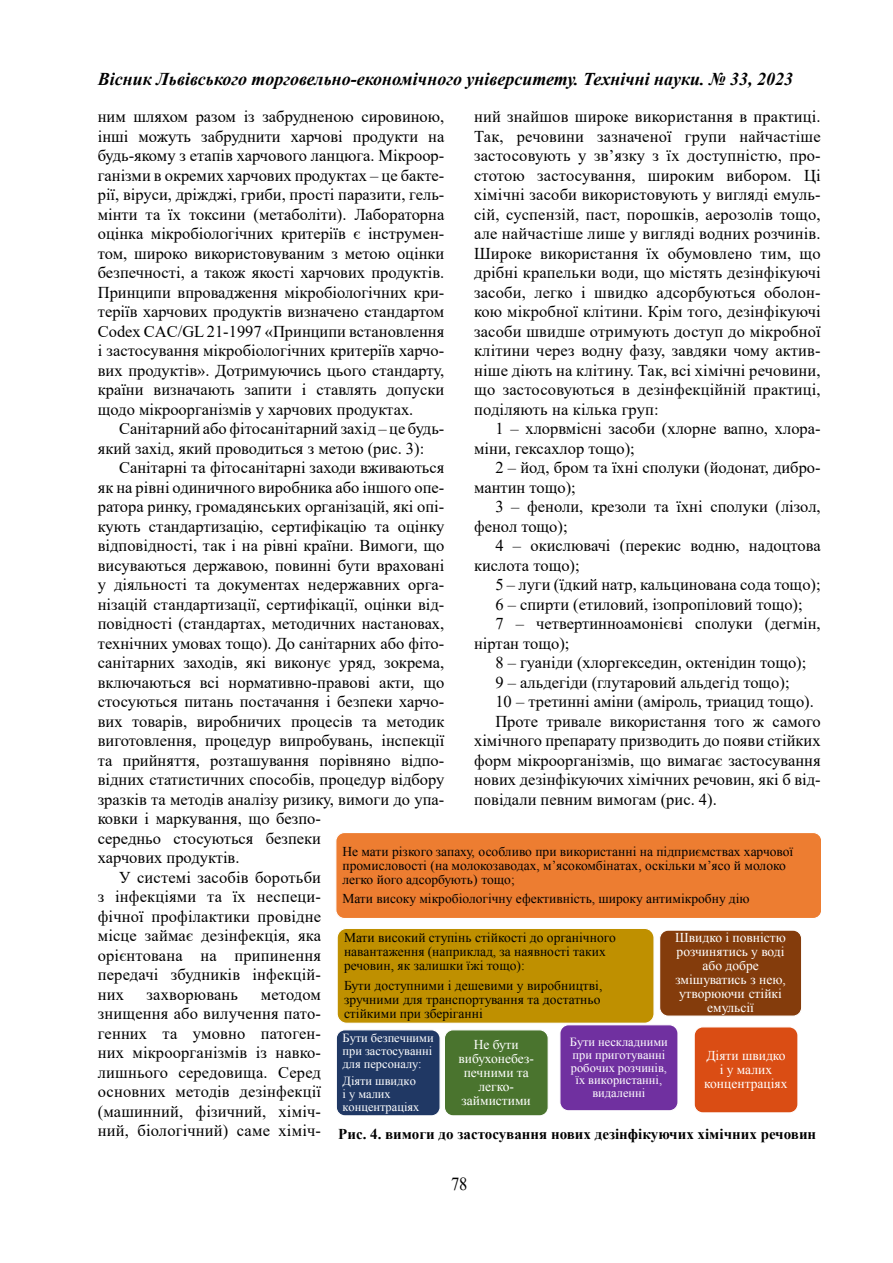
<style>
.page{position:relative;width:893px;height:1263px;background:#fff}
.page>*{position:absolute;margin:0;border:0;box-sizing:border-box;transform-origin:0 0}
.t1{font:18.3px "Times New Roman";color:#000;scale:.9 1}
.t2{font:italic 700 18px "Times New Roman";color:#000}
.t3{font:16.5px/19.5px "Times New Roman";color:#000}
.t4{font:700 15px "Times New Roman";color:#000}
.t5{font:13.5px/14px "Times New Roman";color:#000}
.t6{font:13.5px/14px "Times New Roman";color:#fff;text-align:center}
.t7{font:12.45px/12.9px "Times New Roman";color:#fff;text-align:justify}
</style>
<div class="page">
<div style="left:336px;top:833px;width:485px;height:85px;background:#ed7d31"></div>
<div style="left:337px;top:928px;width:318px;height:96px;background:#bf9000;border:1px solid #fff;border-radius:9px"></div>
<div style="left:336px;top:1029px;width:105px;height:87px;background:#203864;border:1px solid #fff;border-radius:9px"></div>
<div style="left:444px;top:1029px;width:105px;height:87px;background:#4a742e;border:1px solid #fff;border-radius:9px"></div>
<div style="left:559px;top:1024px;width:119px;height:87px;background:#7030a0;border:1px solid #fff;border-radius:9px"></div>
<div style="left:659px;top:929px;width:143px;height:88px;background:#843c0c;border:1px solid #fff;border-radius:9px"></div>
<div style="left:694px;top:1026px;width:104px;height:87px;background:#da4d14;border:1px solid #fff;border-radius:9px"></div>
<p class="t2" style="left:98px;top:67px;width:697px">Вісник Львівського торговельно-економічного університету. Технічні науки. № 33, 2023</p>
<p class="t3" style="left:98px;top:106px;width:348px;text-align:justify">ним шляхом разом із забрудненою сировиною, інші можуть забруднити харчові продукти на будь-якому з етапів харчового ланцюга. Мікроор&shy;ганізми в окремих харчових продуктах – це бакте&shy;рії, віруси, дріжджі, гриби, прості паразити, гель&shy;мінти та їх токсини (метаболіти). Лабораторна оцінка мікробіологічних критеріїв є інструмен&shy;том, широко використовуваним з метою оцінки безпечності, а також якості харчових продуктів.<br>Принципи впровадження мікробіологічних кри&shy;теріїв харчових продуктів визначено стандартом Codex CAC/GL 21-1997 «Принципи встановлення і застосування мікробіологічних критеріїв харчо&shy;вих продуктів». Дотримуючись цього стандарту, країни визначають запити і ставлять допуски щодо мікроорганізмів у харчових продуктах.</p>
<p class="t3" style="left:98px;top:418px;width:348px;text-indent:21px">Санітарний або фітосанітарний захід – це будь&shy;який захід, який проводиться з метою (рис. 3):</p>
<p class="t3" style="left:119px;top:457px;width:327px">Санітарні та фітосанітарні заходи вживаються</p>
<p class="t3" style="left:98px;top:477px;width:348px">як на рівні одиничного виробника або іншого опе-</p>
<p class="t3" style="left:98px;top:496px;width:348px">ратора ринку, громадянських організацій, які опі-</p>
<p class="t3" style="left:98px;top:516px;width:348px">кують стандартизацію, сертифікацію та оцінку</p>
<p class="t3" style="left:98px;top:535px;width:348px">відповідності, так і на рівні країни. Вимоги, що</p>
<p class="t3" style="left:98px;top:555px;width:348px">висуваються державою, повинні бути враховані</p>
<p class="t3" style="left:98px;top:574px;width:348px">у діяльності та документах недержавних орга-</p>
<p class="t3" style="left:98px;top:594px;width:348px">нізацій стандартизації, сертифікації, оцінки від-</p>
<p class="t3" style="left:98px;top:613px;width:348px">повідності (стандартах, методичних настановах,</p>
<p class="t3" style="left:98px;top:633px;width:348px">технічних умовах тощо). До санітарних або фіто-</p>
<p class="t3" style="left:98px;top:652px;width:348px">санітарних заходів, які виконує уряд, зокрема,</p>
<p class="t3" style="left:98px;top:672px;width:348px">включаються всі нормативно-правові акти, що</p>
<p class="t3" style="left:98px;top:691px;width:348px">стосуються питань постачання і безпеки харчо-</p>
<p class="t3" style="left:98px;top:711px;width:348px">вих товарів, виробничих процесів та методик</p>
<p class="t3" style="left:98px;top:730px;width:348px">виготовлення, процедур випробувань, інспекції</p>
<p class="t3" style="left:98px;top:750px;width:348px">та прийняття, розташування порівняно відпо-</p>
<p class="t3" style="left:98px;top:769px;width:348px">відних статистичних способів, процедур відбору</p>
<p class="t3" style="left:98px;top:789px;width:348px">зразків та методів аналізу ризику, вимоги до упа-</p>
<p class="t3" style="left:98px;top:808px;width:225px">ковки і маркування, що безпо-</p>
<p class="t3" style="left:98px;top:828px;width:225px">середньо стосуються безпеки</p>
<p class="t3" style="left:98px;top:847px;width:143px">харчових продуктів.</p>
<p class="t3" style="left:119px;top:867px;width:203px">У системі засобів боротьби</p>
<p class="t3" style="left:98px;top:886px;width:225px">з інфекціями та їх неспеци-</p>
<p class="t3" style="left:98px;top:906px;width:225px">фічної профілактики провідне</p>
<p class="t3" style="left:98px;top:925px;width:225px">місце займає дезінфекція, яка</p>
<p class="t3" style="left:98px;top:945px;width:225px">орієнтована на припинення</p>
<p class="t3" style="left:98px;top:964px;width:225px">передачі збудників інфекцій-</p>
<p class="t3" style="left:98px;top:984px;width:28px">них</p>
<p class="t3" style="left:147px;top:984px;width:93px">захворювань</p>
<p class="t3" style="left:474px;top:106px;width:348px;text-align:justify">ний знайшов широке використання в практиці.<br>Так, речовини зазначеної групи найчастіше застосовують у зв’язку з їх доступністю, про&shy;стотою застосування, широким вибором. Ці хімічні засоби використовують у вигляді емуль&shy;сій, суспензій, паст, порошків, аерозолів тощо, але найчастіше лише у вигляді водних розчинів.<br>Широке використання їх обумовлено тим, що дрібні крапельки води, що містять дезінфікуючі засоби, легко і швидко адсорбуються оболон&shy;кою мікробної клітини. Крім того, дезінфікуючі засоби швидше отримують доступ до мікробної клітини через водну фазу, завдяки чому актив&shy;ніше діють на клітину. Так, всі хімічні речовини, що застосовуються в дезінфекційній практиці, поділяють на кілька груп:</p>
<p class="t3" style="left:474px;top:418px;width:348px;text-indent:21px">1 – хлорвмісні засоби (хлорне вапно, хлора&shy;міни, гексахлор тощо);</p>
<p class="t3" style="left:474px;top:457px;width:348px;text-indent:21px">2 – йод, бром та їхні сполуки (йодонат, дибро&shy;мантин тощо);</p>
<p class="t3" style="left:474px;top:496px;width:348px;text-indent:21px">3 – феноли, крезоли та їхні сполуки (лізол, фенол тощо);</p>
<p class="t3" style="left:474px;top:535px;width:348px;text-indent:21px">4 – окислювачі (перекис водню, надоцтова кислота тощо);</p>
<p class="t3" style="left:495px;top:574px;width:327px">5 – луги (їдкий натр, кальцинована сода тощо);</p>
<p class="t3" style="left:495px;top:594px;width:309px">6 – спирти (етиловий, ізопропіловий тощо);</p>
<p class="t3" style="left:495px;top:613px;width:327px">7 – четвертинноамонієві сполуки (дегмін,</p>
<p class="t3" style="left:474px;top:633px;width:97px">ніртан тощо);</p>
<p class="t3" style="left:495px;top:652px;width:312px">8 – гуаніди (хлоргекседин, октенідин тощо);</p>
<p class="t3" style="left:495px;top:672px;width:296px">9 – альдегіди (глутаровий альдегід тощо);</p>
<p class="t3" style="left:495px;top:691px;width:320px">10 – третинні аміни (аміроль, триацид тощо).</p>
<p class="t3" style="left:495px;top:711px;width:327px">Проте тривале використання того ж самого</p>
<p class="t3" style="left:474px;top:730px;width:348px">хімічного препарату призводить до появи стійких</p>
<p class="t3" style="left:474px;top:750px;width:348px">форм мікроорганізмів, що вимагає застосування</p>
<p class="t3" style="left:474px;top:769px;width:348px">нових дезінфікуючих хімічних речовин, які б від-</p>
<p class="t3" style="left:474px;top:789px;width:244px">повідали певним вимогам (рис. 4).</p>
<p class="t5" style="left:342px;top:844px;width:452px">Не мати різкого запаху, особливо при використанні на підприємствах харчової промисловості (на молокозаводах, м’ясокомбінатах, оскільки м’ясо й молоко легко його адсорбують) тощо;</p>
<p class="t5" style="left:342px;top:892px;width:409px">Мати високу мікробіологічну ефективність, широку антимікробну дію</p>
<p class="t5" style="left:344px;top:930px;width:273px">Мати високий ступінь стійкості до органічного навантаження (наприклад, за наявності таких речовин, як залишки їжі тощо):</p>
<p class="t5" style="left:344px;top:978px;width:260px">Бути доступними і дешевими у виробництві, зручними для транспортування та достатньо стійкими при зберіганні</p>
<p class="t7" style="left:343px;top:1031px;width:93px">Бути безпечними при застосуванні для персоналу:</p>
<p class="t7" style="left:343px;top:1074px;width:78px;text-align:left">Діяти швидко і у малих концентраціях</p>
<p class="t6" style="left:675px;top:930px;width:112px">Швидко і повністю розчинятись у воді або добре змішуватись з нею, утворюючи стійкі емульсії</p>
<p class="t6" style="left:704px;top:1048px;width:85px">Діяти швидко і у малих концентраціях</p>
<p class="t4" style="left:338px;top:1123px;width:480px">Рис. 4. вимоги до застосування нових дезінфікуючих хімічних речовин</p>
<p class="t3" style="left:98px;top:984px;width:225px;text-align:justify;text-indent:163px">методом знищення або вилучення пато&shy;генних та умовно патоген&shy;них мікроорганізмів із навко&shy;лишнього середовища. Серед основних методів дезінфекції (машинний, фізичний, хіміч&shy;ний, біологічний) саме хіміч-</p>
<p class="t6" style="left:459px;top:1037px;width:77px">Не бути вибухонебез&shy;печними та легко&shy;займистими</p>
<p class="t7" style="left:570px;top:1035px;width:99px;text-align:center">Бути нескладними при приготуванні робочих розчинів, їх використанні, видаленні</p>
<p class="t1" style="left:451px;top:1171px;width:20px">78</p>
</div>
